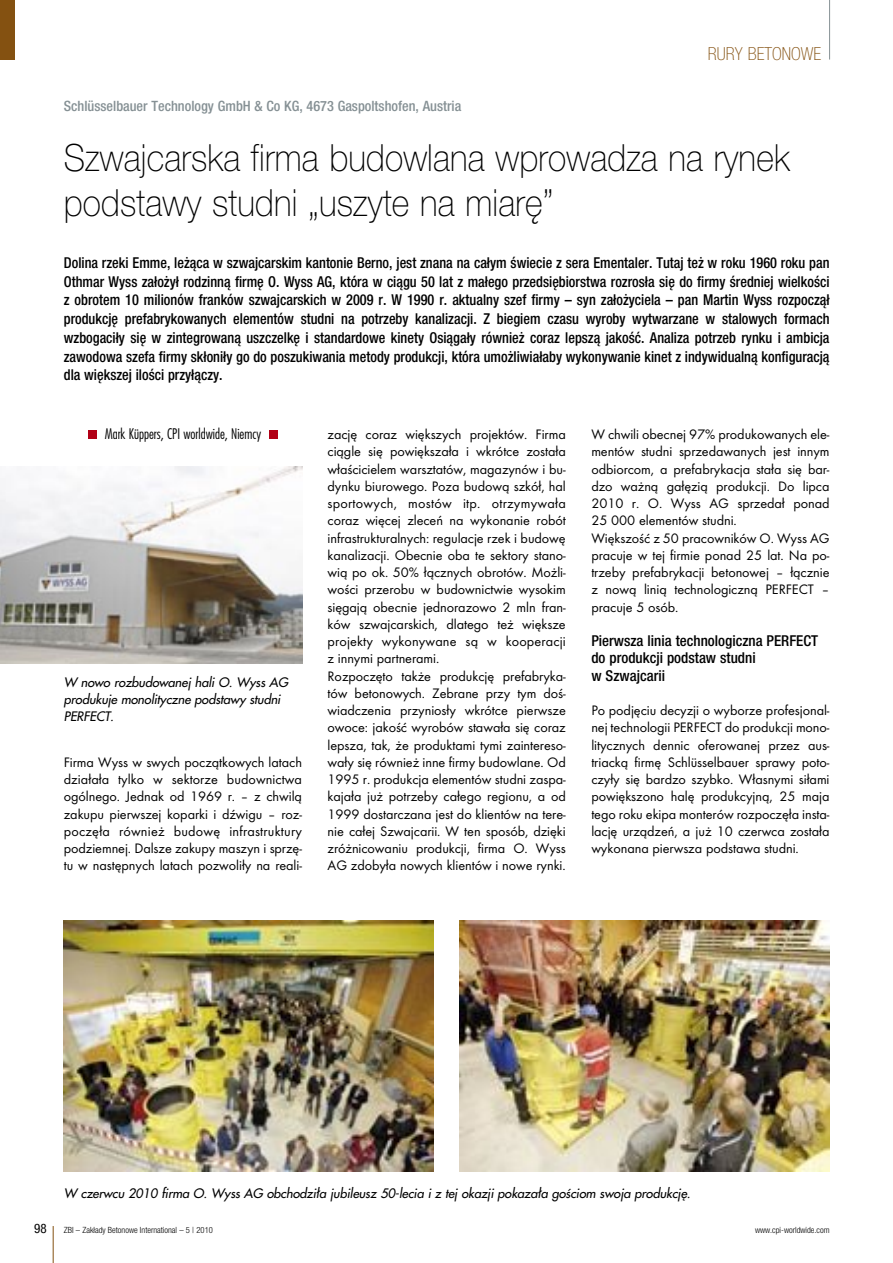
<style>
.page{position:relative;width:893px;height:1263px;background:#fff}
.page>*{position:absolute;margin:0;border:0;box-sizing:border-box;transform-origin:0 0}
.t1{font:100 37.5px/45px "Helvetica Neue";letter-spacing:.005em;color:#000;scale:.9 1}
.t2{font:18px "Helvetica Neue Thin Cond";color:#845111}
.t3{font:15px/18.8px "Helvetica Neue Medium Cond";color:#000;text-align:justify;scale:.95 1}
.t4{font:15px/17.2px "Helvetica Neue Medium Cond";color:#000}
.t5{font:14.25px/17.2px "Futura TCE";letter-spacing:-.005em;color:#000;text-align:justify}
.t6{font:14.25px "Helvetica Neue Medium Cond";color:#859094}
.t7{font:300 condensed 14.25px "Futura";color:#000}
.t8{font:13.05px "Helvetica Neue Condensed";color:#000}
.t9{font:italic 12.75px/17.2px "Futura";letter-spacing:-.005em;color:#000}
.t10{font:8.55px "Helvetica Neue Light Cond";color:#000}
</style>
<div class="page">
<img style="left:64px;top:921px;width:370px;height:250px">
<img style="left:459px;top:921px;width:370px;height:250px">
<hr style="left:53px;top:1226px;width:1px;height:37px;background:#845111">
<hr style="left:829px;top:0;width:1px;height:60px;background:#859094">
<div style="left:0;top:0;width:15px;height:60px;background:#845111"></div>
<div style="left:269px;top:430px;width:9px;height:9px;background:#b10016"></div>
<div style="left:88px;top:430px;width:9px;height:9px;background:#b10016"></div>
<img style="left:0;top:467px;width:302px;height:197px">
<p class="t6" style="left:64px;top:98px;width:399px">Schlüsselbauer Technology GmbH &amp; Co KG, 4673 Gaspoltshofen, Austria</p>
<p class="t2" style="left:708px;top:42px;width:115px">RURY BETONOWE</p>
<h1 class="t1" style="left:64px;top:135px;width:808px">Szwajcarska firma budowlana wprowadza na rynek podstawy studni „uszyte na miarę”</h1>
<p class="t3" style="left:64px;top:253px;width:807px">Dolina rzeki Emme, leżąca w szwajcarskim kantonie Berno, jest znana na całym świecie z sera Ementaler. Tutaj też w roku 1960 roku pan Othmar Wyss założył rodzinną firmę O. Wyss AG, która w ciągu 50 lat z małego przedsiębiorstwa rozrosła się do firmy średniej wielkości z obrotem 10 milionów franków szwajcarskich w 2009 r. W 1990 r. aktualny szef firmy – syn założyciela – pan Martin Wyss rozpoczął produkcję prefabrykowanych elementów studni na potrzeby kanalizacji. Z biegiem czasu wyroby wytwarzane w stalowych formach wzbogaciły się w zintegrowaną uszczelkę i standardowe kinety Osiągały również coraz lepszą jakość. Analiza potrzeb rynku i ambicja zawodowa szefa firmy skłoniły go do poszukiwania metody produkcji, która umożliwiałaby wykonywanie kinet z indywidualną konfiguracją dla większej ilości przyłączy.</p>
<p class="t7" style="left:105px;top:425px;width:158px">Mark Küppers, CPI worldwide, Niemcy</p>
<p class="t9" style="left:64px;top:673px;width:226px">W nowo rozbudowanej hali O. Wyss AG produkuje monolityczne podstawy studni<br>PERFECT.</p>
<p class="t5" style="left:64px;top:753px;width:240px">Firma Wyss w swych początkowych latach działała tylko w sektorze budownictwa ogólnego. Jednak od 1969 r. – z chwilą zakupu pierwszej koparki i dźwigu – roz&shy;poczęła również budowę infrastruktury podziemnej. Dalsze zakupy maszyn i sprzę&shy;tu w następnych latach pozwoliły na reali-</p>
<p class="t5" style="left:327px;top:426px;width:240px;text-align:left">zację coraz większych projektów. Firma ciągle się powiększała i wkrótce została właścicielem warsztatów, magazynów i bu - dynku biurowego. Poza budową szkół, hal sportowych, mostów itp. otrzymywała coraz więcej zleceń na wykonanie robót infrastrukturalnych: regulacje rzek i budowę kanalizacji. Obecnie oba te sektory stano&shy;wią po ok. 50% łącznych obrotów. Możli&shy;wości przerobu w budownictwie wysokim sięgają obecnie jednorazowo 2 mln fran&shy;ków szwajcarskich, dlatego też większe projekty wykonywane są w kooperacji z innymi partnerami.<br>Rozpoczęto także produkcję prefabryka&shy;tów betonowych. Zebrane przy tym doś&shy;wiadczenia przyniosły wkrótce pierwsze owoce: jakość wyrobów stawała się coraz lepsza, tak, że produktami tymi zaintereso&shy;wały się również inne firmy budowlane. Od 1995 r. produkcja elementów studni zaspa&shy;kajała już potrzeby całego regionu, a od 1999 dostarczana jest do klientów na tere&shy;nie całej Szwajcarii. W ten sposób, dzięki zróżnicowaniu produkcji, firma O. Wyss AG zdobyła nowych klientów i nowe rynki.</p>
<p class="t5" style="left:591px;top:426px;width:240px;text-align:left">W chwili obecnej 97% produkowanych ele&shy;mentów studni sprzedawanych jest innym odbiorcom, a prefabrykacja stała się bar&shy;dzo ważną gałęzią produkcji. Do lipca 2010 r. O. Wyss AG sprzedał ponad 25 000 elementów studni.<br>Większość z 50 pracowników O. Wyss AG pracuje w tej firmie ponad 25 lat. Na po - trzeby prefabrykacji betonowej – łącznie z nową linią technologiczną PERFECT – pracuje 5 osób.</p>
<p class="t4" style="left:591px;top:632px;width:228px">Pierwsza linia technologiczna PERFECT do produkcji podstaw studni<br>w Szwajcarii</p>
<p class="t5" style="left:591px;top:702px;width:240px">Po podjęciu decyzji o wyborze profesjonal&shy;nej technologii PERFECT do produkcji mono&shy;litycznych dennic oferowanej przez au s - triacką firmę Schlüsselbauer sprawy poto&shy;czyły się bardzo szybko. Własnymi siłami powiększono halę produkcyjną, 25 maja tego roku ekipa monterów rozpoczęła insta&shy;lację urządzeń, a już 10 czerwca została wykonana pierwsza podstawa studni.</p>
<p class="t9" style="left:64px;top:1185px;width:628px">W czerwcu 2010 firma O. Wyss AG obchodziła jubileusz 50-lecia i z tej okazji pokazała gościom swoja produkcję.</p>
<p class="t8" style="left:34px;top:1220px;width:14px">98</p>
<p class="t10" style="left:64px;top:1224px;width:151px">ZBI – Zakłady Betonowe International – 5 | 2010</p>
<p class="t10" style="left:755px;top:1224px;width:76px">www.cpi-worldwide.com</p>
</div>
